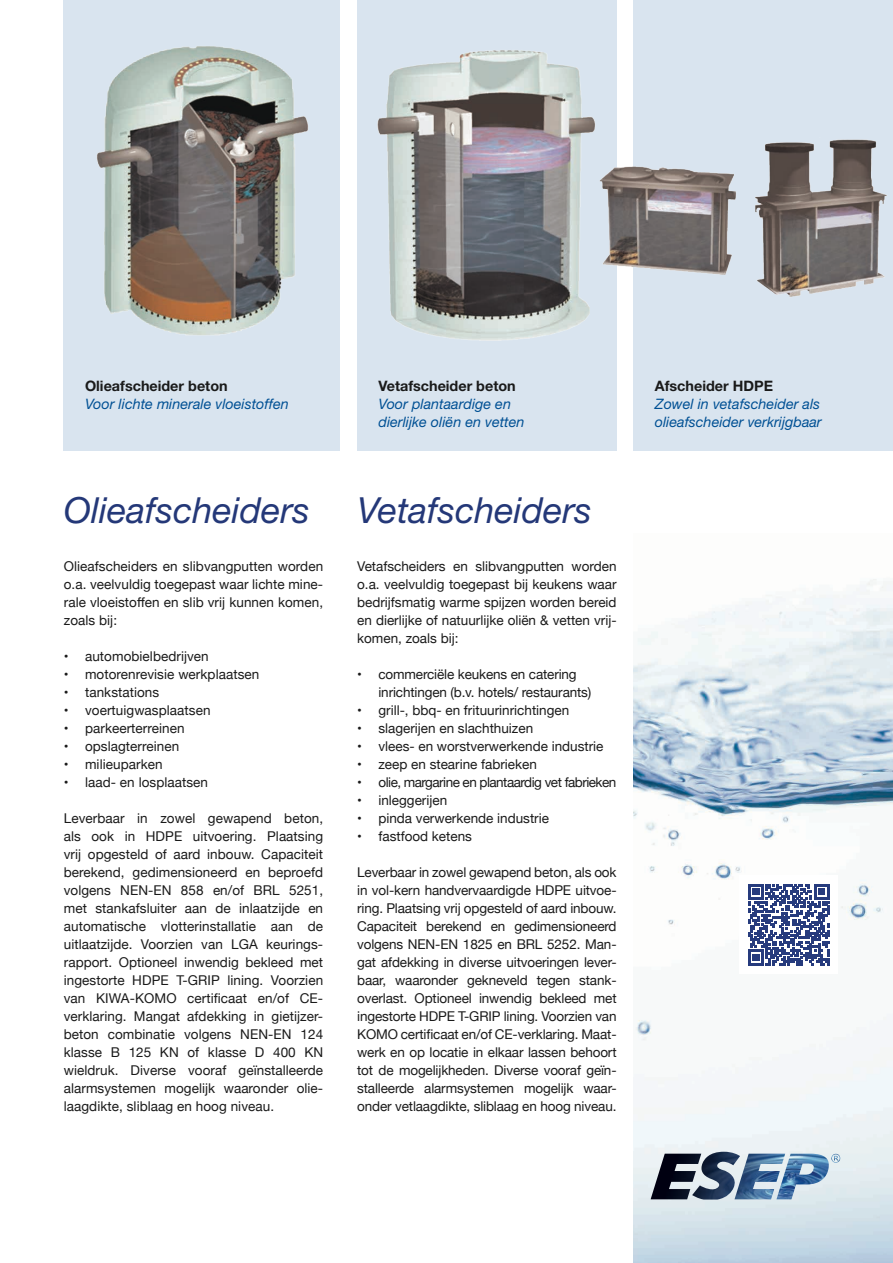
<style>
.page{position:relative;width:893px;height:1263px;background:#fff}
.page>*{position:absolute;margin:0;border:0;box-sizing:border-box;transform-origin:0 0}
.t1{font:italic 36px "Helvetica Neue";color:#243878}
.t2{font:italic 14.4px/18px "Helvetica Neue";color:#005094}
.t3{font:700 14.4px "Helvetica Neue";color:#1a1a1a}
.t4{font:13.5px/18px "Helvetica Neue";color:#1a1a1a;text-align:justify}
.t5{font:13.5px "Helvetica Neue";letter-spacing:-.04em;color:#1a1a1a}
</style>
<div class="page">
<img style="left:634px;top:579px;width:259px;height:684px">
<img style="left:651px;top:1152px;width:189px;height:47px">
<div style="left:739px;top:875px;width:99px;height:99px;background:#fff"></div>
<svg style="left:748px;top:884px;width:81px;height:81px"></svg>
<div style="left:64px;top:0;width:276px;height:451px;background:#d9e4ef"></div>
<div style="left:357px;top:0;width:260px;height:451px;background:#d9e4ef"></div>
<div style="left:633px;top:0;width:260px;height:451px;background:#d9e4ef"></div>
<img style="left:97px;top:46px;width:211px;height:289px">
<img style="left:377px;top:50px;width:218px;height:291px">
<img style="left:600px;top:139px;width:287px;height:158px">
<p class="t3" style="left:85px;top:377px;width:144px">Olieafscheider beton</p>
<p class="t2" style="left:85px;top:394px;width:205px">Voor lichte minerale vloeistoffen</p>
<p class="t3" style="left:378px;top:377px;width:139px">Vetafscheider beton</p>
<p class="t2" style="left:378px;top:394px;width:148px">Voor plantaardige en dierlijke oliën en vetten</p>
<h1 class="t1" style="left:64px;top:488px;width:247px">Olieafscheiders</h1>
<h1 class="t1" style="left:357px;top:488px;width:236px">Vetafscheiders</h1>
<p class="t4" style="left:64px;top:558px;width:261px">Olieafscheiders en slibvangputten worden o.a. veelvuldig toegepast waar lichte mine&shy;rale vloeistoffen en slib vrij kunnen komen, zoals bij:</p>
<p class="t4" style="left:64px;top:648px;width:147px">• automobielbedrijven</p>
<p class="t4" style="left:64px;top:666px;width:197px">• motorenrevisie werkplaatsen</p>
<p class="t4" style="left:64px;top:684px;width:97px">• tankstations</p>
<p class="t4" style="left:64px;top:702px;width:148px">• voertuigwasplaatsen</p>
<p class="t4" style="left:64px;top:720px;width:122px">• parkeerterreinen</p>
<p class="t4" style="left:64px;top:738px;width:117px">• opslagterreinen</p>
<p class="t4" style="left:64px;top:756px;width:100px">• milieuparken</p>
<p class="t4" style="left:64px;top:774px;width:146px">• laad- en losplaatsen</p>
<p class="t4" style="left:64px;top:810px;width:261px">Leverbaar in zowel gewapend beton, als ook in HDPE uitvoering. Plaatsing vrij opgesteld of aard inbouw. Capaciteit berekend, gedimensioneerd en beproefd volgens NEN-EN 858 en/of BRL 5251, met stankafsluiter aan de inlaatzijde en automatische vlotterinstallatie aan de uitlaatzijde. Voorzien van LGA keurings&shy;rapport. Optioneel inwendig bekleed met ingestorte HDPE T-GRIP lining. Voorzien van KIWA-KOMO certificaat en/of CE&shy;verklaring. Mangat afdekking in gietijzer&shy;beton combinatie volgens NEN-EN 124 klasse B 125 KN of klasse D 400 KN wieldruk. Diverse vooraf geïnstalleerde alarmsystemen mogelijk waaronder olie&shy;laagdikte, sliblaag en hoog niveau.</p>
<p class="t4" style="left:357px;top:558px;width:261px">Vetafscheiders en slibvangputten worden o.a. veelvuldig toegepast bij keukens waar bedrijfsmatig warme spijzen worden bereid en dierlijke of natuurlijke oliën &amp; vetten vrij&shy;komen, zoals bij:</p>
<p class="t4" style="left:378px;top:666px;width:214px;text-indent:-21px">• commerciële keukens en catering inrichtingen (b.v. hotels/ restaurants)</p>
<p class="t4" style="left:357px;top:702px;width:214px">• grill-, bbq- en frituurinrichtingen</p>
<p class="t4" style="left:357px;top:720px;width:178px">• slagerijen en slachthuizen</p>
<p class="t4" style="left:357px;top:738px;width:248px">• vlees- en worstverwerkende industrie</p>
<p class="t4" style="left:357px;top:756px;width:181px">• zeep en stearine fabrieken</p>
<p class="t5" style="left:357px;top:772px;width:261px">• olie, margarine en plantaardig vet fabrieken</p>
<p class="t4" style="left:357px;top:792px;width:92px">• inleggerijen</p>
<p class="t4" style="left:357px;top:810px;width:193px">• pinda verwerkende industrie</p>
<p class="t4" style="left:357px;top:828px;width:116px">• fastfood ketens</p>
<p class="t4" style="left:357px;top:864px;width:261px">Leverbaar in zowel gewapend beton, als ook in vol-kern handvervaardigde HDPE uitvoe&shy;ring. Plaatsing vrij opgesteld of aard inbouw.<br>Capaciteit berekend en gedimensioneerd volgens NEN-EN 1825 en BRL 5252. Man&shy;gat afdekking in diverse uitvoeringen lever&shy;baar, waaronder gekneveld tegen stank&shy;overlast. Optioneel inwendig bekleed met ingestorte HDPE T-GRIP lining. Voorzien van KOMO certificaat en/of CE-verklaring. Maat&shy;werk en op locatie in elkaar lassen behoort tot de mogelijkheden. Diverse vooraf geïn&shy;stalleerde alarmsystemen mogelijk waar&shy;onder vetlaagdikte, sliblaag en hoog niveau.</p>
<p class="t3" style="left:655px;top:377px;width:120px">Afscheider HDPE</p>
<p class="t2" style="left:655px;top:394px;width:168px">Zowel in vetafscheider als olieafscheider verkrijgbaar</p>
</div>
